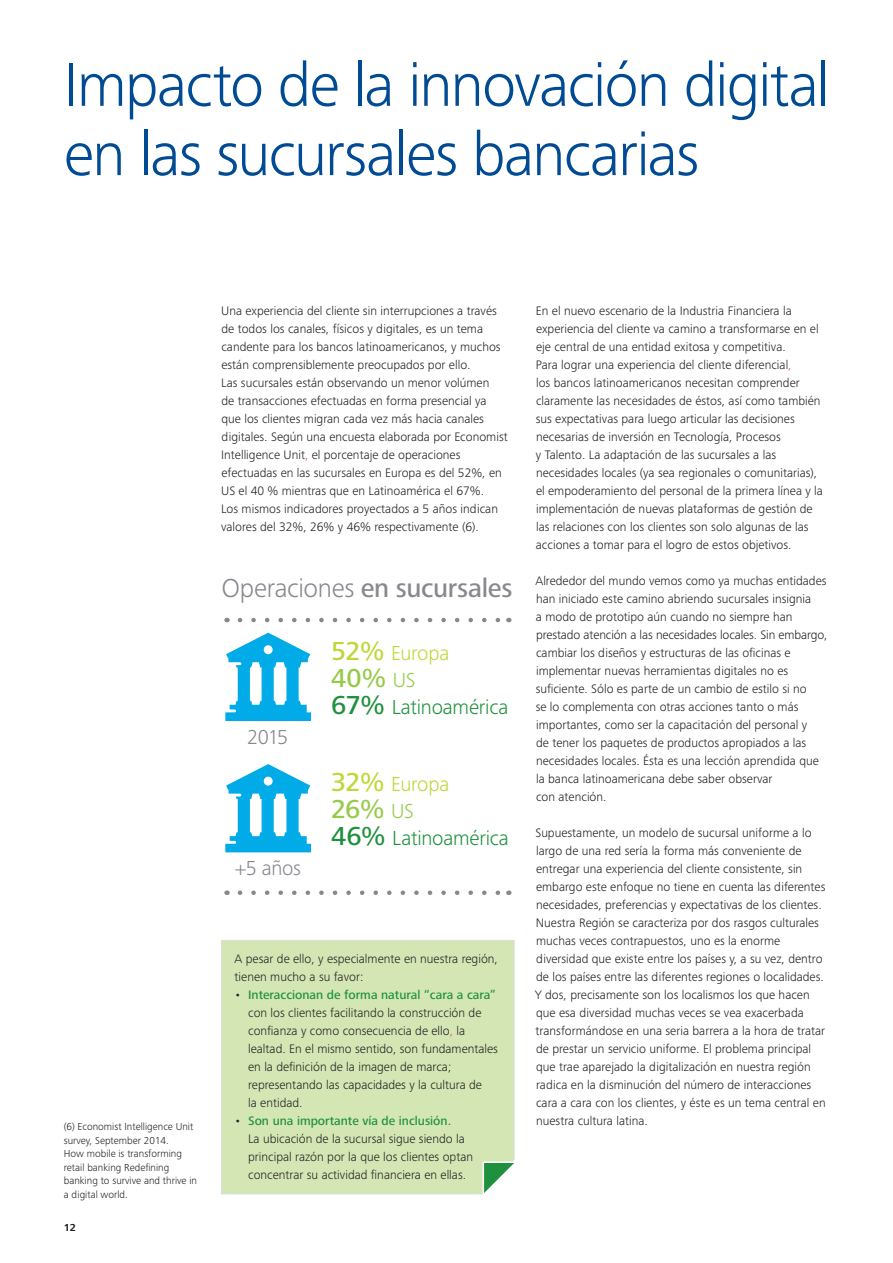
<style>
.page{position:relative;width:893px;height:1263px;background:#fff}
.page>*{position:absolute;margin:0;border:0;box-sizing:border-box;transform-origin:0 0}
.A_Page_heading__30-5{font:300 63px/69.3px "Frutiger Next Pro";letter-spacing:-.03em;color:#014a94}
.Page_pull_out__40-60{font:500 27px "Frutiger Next Pro";letter-spacing:-.01em;color:#86888e}
.Page_pull_out__40-60-2{font:500 27px "Frutiger Next Pro";color:#97ca49}
.Page_pull_out__40-60-3{font:300 21px "Frutiger Next Pro";letter-spacing:-.01em;color:#1f913e}
.Page_pull_out__40-60-4{font:300 21px "Frutiger Next Pro";letter-spacing:-.015em;color:#c0d738}
.Page_pull_out__40-60-5{font:300 21px "Frutiger Next Pro";letter-spacing:-.025em;color:#86888e}
.t1{font:300 12.75px/18px "Frutiger Next Pro";color:#231f20}
.t2{font:500 12.75px "Frutiger Next Pro";color:#1f913e}
.t3{font:300 10.5px/13.5px "Frutiger Next Pro";color:#231f20}
.Caption_header__7_9p{font:700 10.5px "Frutiger Next Pro";color:#231f20}
.s1{color:#f04240}
.s2{font-weight:300}
.s3{font-weight:500;font-size:27px}
.s4{font-weight:300;font-size:21px}
.s5{font-weight:300;color:#231f20}
</style>
<div class="page">
<svg style="left:225px;top:633px;width:86px;height:88px"></svg>
<svg style="left:225px;top:764px;width:86px;height:88px"></svg>
<svg style="left:240px;top:618px;width:260px;height:4px"></svg>
<svg style="left:240px;top:890px;width:260px;height:5px"></svg>
<div style="left:221px;top:940px;width:294px;height:255px;background:#d3e6b4"></div>
<svg style="left:481px;top:1161px;width:34px;height:34px"></svg>
<p class="A_Page_heading__30-5" style="left:64px;top:50px;width:768px">Impacto de la innovación digital en las sucursales bancarias</p>
<p class="t3" style="left:64px;top:1120px;width:131px">(6) Economist Intelligence Unit survey, September 2014.</p>
<p class="t3" style="left:64px;top:1147px;width:120px">How mobile is transforming retail banking Redefining</p>
<p class="t3" style="left:64px;top:1174px;width:135px">banking to survive and thrive in a digital world.</p>
<p class="Caption_header__7_9p" style="left:64px;top:1221px;width:14px">12</p>
<p class="t1" style="left:221px;top:301px;width:281px">Una experiencia del cliente sin interrupciones a través de todos los canales, físicos y digitales, es un tema candente para los bancos latinoamericanos, y muchos están comprensiblemente preocupados por ello.</p>
<p class="t1" style="left:221px;top:373px;width:288px">Las sucursales están observando un menor volúmen<br>de transacciones efectuadas en forma presencial ya que los clientes migran cada vez más hacia canales digitales. Según una encuesta elaborada por Economist Intelligence Unit<span class="s1">,</span> el porcentaje de operaciones efectuadas en las sucursales en Europa es del 52%, en US el 40 % mientras que en Latinoamérica el 67%.<br>Los mismos indicadores proyectados a 5 años indican valores del 32%, 26% y 46% respectivamente (6).</p>
<p class="Page_pull_out__40-60" style="left:221px;top:573px;width:293px"><span class="s2">Operaciones</span> en sucursales</p>
<p class="Page_pull_out__40-60-4" style="left:331px;top:640px;width:120px"><span class="s3">52%</span> Europa</p>
<p class="Page_pull_out__40-60-2" style="left:331px;top:662px;width:86px">40% <span class="s4">US</span></p>
<p class="Page_pull_out__40-60-3" style="left:331px;top:694px;width:179px"><span class="s3">67%</span> Latinoamérica</p>
<p class="Page_pull_out__40-60-5" style="left:247px;top:725px;width:43px">2015</p>
<p class="Page_pull_out__40-60-4" style="left:331px;top:772px;width:120px"><span class="s3">32%</span> Europa</p>
<p class="Page_pull_out__40-60-2" style="left:331px;top:793px;width:84px">26% <span class="s4">US</span></p>
<p class="Page_pull_out__40-60-3" style="left:331px;top:826px;width:179px"><span class="s3">46%</span> Latinoamérica</p>
<p class="Page_pull_out__40-60-5" style="left:235px;top:856px;width:67px">+5 años</p>
<p class="t1" style="left:235px;top:949px;width:265px">A pesar de ello, y especialmente en nuestra región, tienen mucho a su favor:</p>
<p class="t2" style="left:235px;top:987px;width:263px"><span class="s5">•</span> Interaccionan de forma natural “cara a cara”</p>
<p class="t1" style="left:248px;top:1003px;width:235px">con los clientes facilitando la construcción de</p>
<p class="t1" style="left:248px;top:1021px;width:219px">confianza y como consecuencia de ello<span class="s1">,</span> la</p>
<p class="t1" style="left:248px;top:1039px;width:251px">lealtad. En el mismo sentido, son fundamentales</p>
<p class="t1" style="left:248px;top:1057px;width:205px">en la definición de la imagen de marca;</p>
<p class="t1" style="left:248px;top:1075px;width:235px">representando las capacidades y la cultura de</p>
<p class="t1" style="left:248px;top:1093px;width:56px">la entidad.</p>
<p class="t2" style="left:235px;top:1113px;width:218px"><span class="s5">•</span> Son una importante vía de inclusión.</p>
<p class="t1" style="left:248px;top:1129px;width:218px">La ubicación de la sucursal sigue siendo la</p>
<p class="t1" style="left:248px;top:1147px;width:227px">principal razón por la que los clientes optan</p>
<p class="t1" style="left:248px;top:1165px;width:220px">concentrar su actividad financiera en ellas.</p>
<p class="t1" style="left:536px;top:301px;width:284px">En el nuevo escenario de la Industria Financiera la experiencia del cliente va camino a transformarse en el eje central de una entidad exitosa y competitiva.</p>
<p class="t1" style="left:536px;top:355px;width:289px">Para lograr una experiencia del cliente diferencial<span class="s1">,<br></span>los bancos latinoamericanos necesitan comprender claramente las necesidades de éstos, así como también sus expectativas para luego articular las decisiones necesarias de inversión en Tecnología, Procesos<br>y Talento. La adaptación de las sucursales a las necesidades locales (ya sea regionales o comunitarias), el empoderamiento del personal de la primera línea y la implementación de nuevas plataformas de gestión de las relaciones con los clientes son solo algunas de las acciones a tomar para el logro de estos objetivos.</p>
<p class="t1" style="left:535px;top:571px;width:293px">Alrededor del mundo vemos como ya muchas entidades han iniciado este camino abriendo sucursales insignia<br>a modo de prototipo aún cuando no siempre han prestado atención a las necesidades locales. Sin embargo, cambiar los diseños y estructuras de las oficinas e implementar nuevas herramientas digitales no es suficiente. Sólo es parte de un cambio de estilo si no<br>se lo complementa con otras acciones tanto o más importantes, como ser la capacitación del personal y<br>de tener los paquetes de productos apropiados a las necesidades locales. Ésta es una lección aprendida que la banca latinoamericana debe saber observar</p>
<p class="t1" style="left:536px;top:787px;width:72px">con atención.</p>
<p class="t1" style="left:535px;top:823px;width:293px">Supuestamente, un modelo de sucursal uniforme a lo largo de una red sería la forma más conveniente de entregar una experiencia del cliente consistente, sin embargo este enfoque no tiene en cuenta las diferentes necesidades, preferencias y expectativas de los clientes.<br>Nuestra Región se caracteriza por dos rasgos culturales muchas veces contrapuestos, uno es la enorme diversidad que existe entre los países y, a su vez, dentro de los países entre las diferentes regiones o localidades.<br>Y dos, precisamente son los localismos los que hacen que esa diversidad muchas veces se vea exacerbada transformándose en una seria barrera a la hora de tratar de prestar un servicio uniforme. El problema principal que trae aparejado la digitalización en nuestra región radica en la disminución del número de interacciones cara a cara con los clientes, y éste es un tema central en nuestra cultura latina.</p>
</div>
